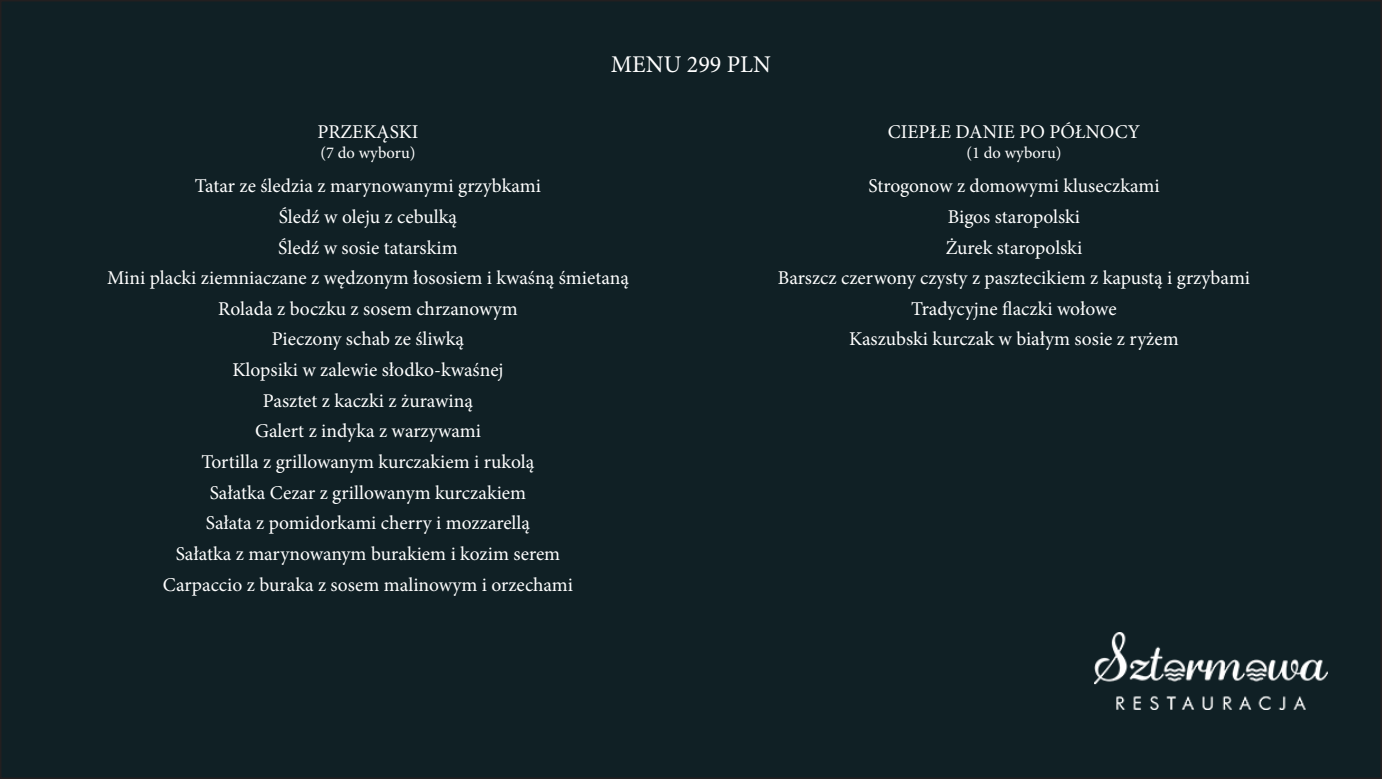
<style>
.page{position:relative;width:1382px;height:779px;background:#fff}
.page>*{position:absolute;margin:0;border:0;box-sizing:border-box;transform-origin:0 0}
.t1{font:24px "Minion Pro";color:#fff}
.t2{font:19.5px/30.6px "Minion Pro";color:#fff;text-align:center}
.t3{font:16.5px "Minion Pro";letter-spacing:.01em;color:#fff}
</style>
<div class="page">
<div style="left:1px;top:1px;width:1380px;height:776px;background:#102025"></div>
<img style="left:1094px;top:632px;width:234px;height:77px">
<p class="t1" style="left:611px;top:48px;width:162px">MENU 299 PLN</p>
<p class="t2" style="left:318px;top:117px;width:102px">PRZEKĄSKI</p>
<p class="t3" style="left:320px;top:142px;width:97px">(7 do wyboru)</p>
<p class="t2" style="left:195px;top:171px;width:347px">Tatar ze śledzia z marynowanymi grzybkami</p>
<p class="t2" style="left:279px;top:201px;width:180px">Śledź w oleju z cebulką</p>
<p class="t2" style="left:278px;top:232px;width:181px">Śledź w sosie tatarskim</p>
<p class="t2" style="left:107px;top:262px;width:523px">Mini placki ziemniaczane z wędzonym łososiem i kwaśną śmietaną</p>
<p class="t2" style="left:218px;top:293px;width:301px">Rolada z boczku z sosem chrzanowym</p>
<p class="t2" style="left:272px;top:324px;width:194px">Pieczony schab ze śliwką</p>
<p class="t2" style="left:232px;top:354px;width:273px">Klopsiki w zalewie słodko-kwaśnej</p>
<p class="t2" style="left:263px;top:385px;width:211px">Pasztet z kaczki z żurawiną</p>
<p class="t2" style="left:255px;top:415px;width:227px">Galert z indyka z warzywami</p>
<p class="t2" style="left:201px;top:446px;width:335px">Tortilla z grillowanym kurczakiem i rukolą</p>
<p class="t2" style="left:210px;top:477px;width:318px">Sałatka Cezar z grillowanym kurczakiem</p>
<p class="t2" style="left:206px;top:507px;width:326px">Sałata z pomidorkami cherry i mozzarellą</p>
<p class="t2" style="left:163px;top:538px;width:412px">Sałatka z marynowanym burakiem i kozim serem<br>Carpaccio z buraka z sosem malinowym i orzechami</p>
<p class="t2" style="left:888px;top:117px;width:254px">CIEPŁE DANIE PO PÓŁNOCY</p>
<p class="t3" style="left:966px;top:142px;width:97px">(1 do wyboru)</p>
<p class="t2" style="left:868px;top:171px;width:293px">Strogonow z domowymi kluseczkami</p>
<p class="t2" style="left:948px;top:201px;width:134px">Bigos staropolski</p>
<p class="t2" style="left:946px;top:232px;width:138px">Żurek staropolski</p>
<p class="t2" style="left:778px;top:262px;width:474px">Barszcz czerwony czysty z pasztecikiem z kapustą i grzybami</p>
<p class="t2" style="left:911px;top:293px;width:207px">Tradycyjne flaczki wołowe</p>
<p class="t2" style="left:849px;top:324px;width:331px">Kaszubski kurczak w białym sosie z ryżem</p>
</div>
